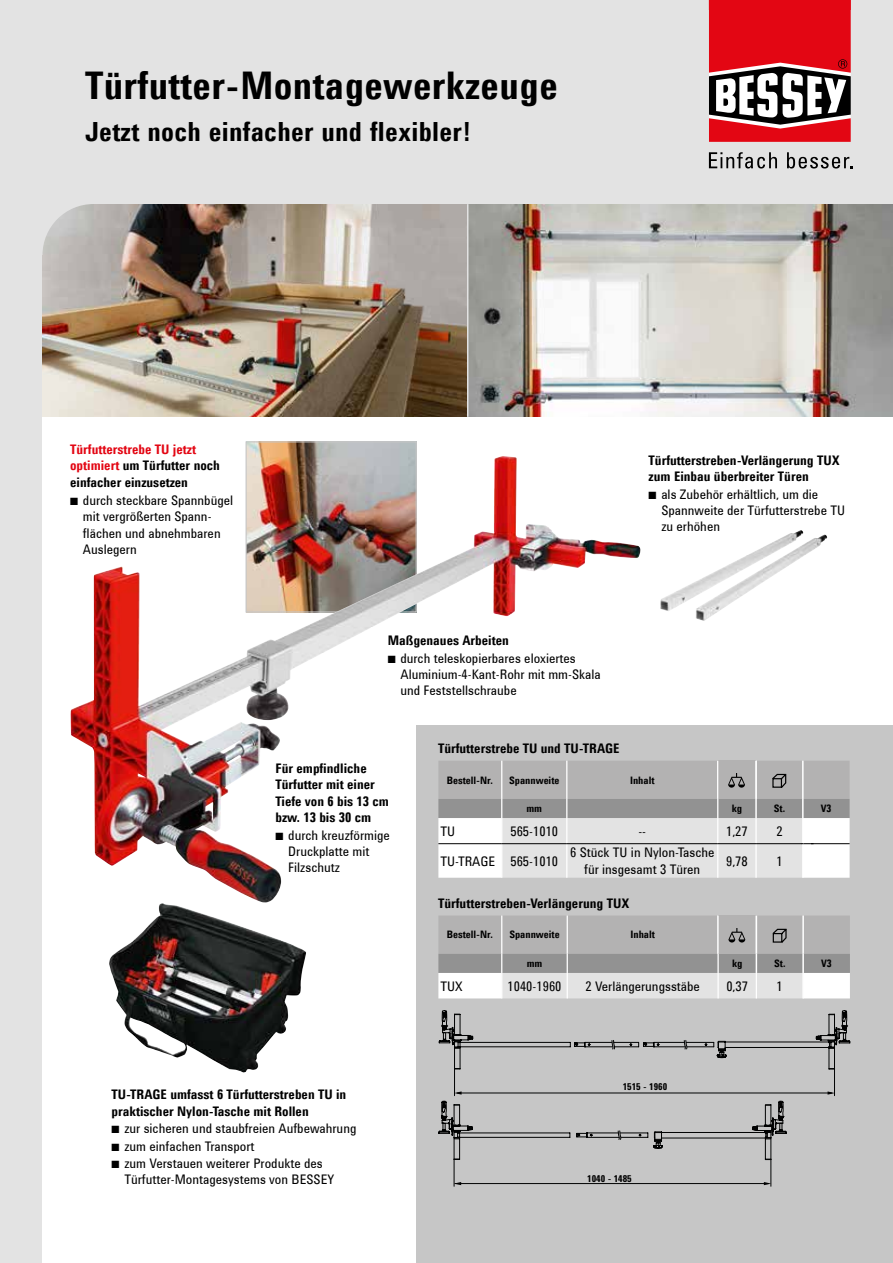
<style>
.page{position:relative;width:893px;height:1263px;background:#e3e3e3}
.page>*{position:absolute;margin:0;border:0;box-sizing:border-box;transform-origin:0 0}
.t1{font:700 39px "Utah WGL Cond";letter-spacing:.01em;color:#000}
.t2{font:700 27px "Utah WGL Cond";letter-spacing:.01em;color:#000}
.t3{font:13.5px/16.2px "Utah WGL Cond";color:#000}
.t4{font:700 13.5px/16.5px "Utah WGL Cond";color:#000}
.t5{font:700 10.5px "Utah WGL Cond";color:#000}
.t6{font:700 9.75px "Utah WGL Cond";color:#000}
.s1{color:#e30613}
</style>
<div class="page">
<div style="left:43px;top:204px;width:850px;height:1059px;background:#fff"></div>
<div style="left:417px;top:726px;width:476px;height:537px;background:#c6c6c6"></div>
<img style="left:43px;top:204px;width:850px;height:213px">
<img style="left:248px;top:443px;width:167px;height:14px">
<img style="left:70px;top:457px;width:431px;height:445px">
<img style="left:109px;top:903px;width:154px;height:169px">
<img style="left:660px;top:530px;width:167px;height:91px">
<svg style="left:454px;top:1160px;width:318px;height:27px"></svg>
<svg style="left:438px;top:1010px;width:412px;height:150px"></svg>
<svg style="left:42px;top:204px;width:52px;height:51px;background:#c7c6c4"></svg>
<hr style="left:467px;top:204px;width:1px;height:213px;background:#e3e3e3">
<svg style="left:438px;top:915px;width:412px;height:83px;background:#bcbcbc"></svg>
<svg style="left:709px;top:152px;width:68px;height:17px"></svg>
<svg style="left:787px;top:152px;width:66px;height:17px"></svg>
<svg style="left:709px;top:0;width:142px;height:142px;background:#bf3941"></svg>
<svg style="left:438px;top:761px;width:412px;height:117px;background:#c8c8c8"></svg>
<svg style="left:71px;top:497px;width:7px;height:8px"></svg>
<svg style="left:276px;top:832px;width:7px;height:8px"></svg>
<svg style="left:388px;top:655px;width:7px;height:8px"></svg>
<h1 class="t1" style="left:85px;top:56px;width:474px">Türfutter-Montagewerkzeuge</h1>
<h2 class="t2" style="left:85px;top:112px;width:388px">Jetzt noch einfacher und flexibler!</h2>
<p class="t4" style="left:70px;top:441px;width:151px"><span class="s1">Türfutterstrebe TU jetzt optimiert</span> um Türfutter noch einfacher einzusetzen</p>
<p class="t3" style="left:83px;top:491px;width:152px">durch steckbare Spannbügel mit vergrößerten Spann&shy;flächen und abnehmbaren<br>Auslegern</p>
<p class="t4" style="left:649px;top:451px;width:193px">Türfutterstreben-Verlängerung TUX zum Einbau überbreiter Türen</p>
<p class="t3" style="left:661px;top:485px;width:185px">als Zubehör erhältlich, um die<br>Spannweite der Türfutterstrebe TU zu erhöhen</p>
<p class="t4" style="left:388px;top:632px;width:123px">Maßgenaues Arbeiten</p>
<p class="t3" style="left:400px;top:649px;width:202px">durch teleskopierbares eloxiertes<br>Aluminium-4-Kant-Rohr mit mm-Skala und Feststellschraube</p>
<p class="t4" style="left:438px;top:739px;width:183px">Türfutterstrebe TU und TU-TRAGE</p>
<p class="t4" style="left:275px;top:759px;width:115px">Für empfindliche<br>Türfutter mit einer<br>Tiefe von 6 bis 13 cm bzw. 13 bis 30 cm</p>
<p class="t3" style="left:288px;top:827px;width:103px">durch kreuzförmige<br>Druckplatte mit<br>Filzschutz</p>
<p class="t4" style="left:112px;top:1085px;width:236px">TU-TRAGE umfasst 6 Türfutterstreben TU in praktischer Nylon-Tasche mit Rollen</p>
<p class="t3" style="left:124px;top:1119px;width:234px;line-height:17.5px">zur sicheren und staubfreien Aufbewahrung zum einfachen Transport<br>zum Verstauen weiterer Produkte des</p>
<p class="t3" style="left:124px;top:1171px;width:211px">Türfutter-Montagesystems von BESSEY</p>
<p class="t5" style="left:447px;top:772px;width:47px">Bestell-Nr.</p>
<p class="t5" style="left:509px;top:772px;width:52px">Spannweite</p>
<p class="t5" style="left:630px;top:772px;width:26px">Inhalt</p>
<p class="t5" style="left:526px;top:801px;width:17px">mm</p>
<p class="t5" style="left:732px;top:801px;width:12px">kg</p>
<p class="t5" style="left:774px;top:801px;width:13px">St.</p>
<p class="t5" style="left:821px;top:801px;width:12px">V3</p>
<p class="t3" style="left:440px;top:822px;width:16px">TU</p>
<p class="t3" style="left:510px;top:822px;width:49px">565-1010</p>
<p class="t3" style="left:638px;top:822px;width:9px">--</p>
<p class="t3" style="left:726px;top:822px;width:23px">1,27</p>
<p class="t3" style="left:776px;top:822px;width:8px">2</p>
<p class="t3" style="left:441px;top:852px;width:119px">TU-TRAGE 565-1010</p>
<p class="t3" style="left:570px;top:844px;width:146px;text-align:center">6 Stück TU in Nylon-Tasche für insgesamt 3 Türen</p>
<p class="t3" style="left:726px;top:852px;width:23px">9,78</p>
<p class="t3" style="left:776px;top:852px;width:8px">1</p>
<p class="t4" style="left:438px;top:894px;width:193px">Türfutterstreben-Verlängerung TUX</p>
<p class="t5" style="left:447px;top:927px;width:47px">Bestell-Nr.</p>
<p class="t5" style="left:509px;top:927px;width:52px">Spannweite</p>
<p class="t5" style="left:630px;top:927px;width:26px">Inhalt</p>
<p class="t5" style="left:527px;top:955px;width:17px">mm</p>
<p class="t5" style="left:732px;top:955px;width:12px">kg</p>
<p class="t5" style="left:774px;top:955px;width:13px">St.</p>
<p class="t5" style="left:821px;top:955px;width:12px">V3</p>
<p class="t3" style="left:440px;top:977px;width:24px">TUX</p>
<p class="t3" style="left:507px;top:977px;width:56px">1040-1960</p>
<p class="t3" style="left:585px;top:977px;width:116px">2 Verlängerungsstäbe</p>
<p class="t3" style="left:726px;top:977px;width:23px">0,37</p>
<p class="t3" style="left:777px;top:977px;width:8px">1</p>
<p class="t6" style="left:623px;top:1079px;width:46px">1515 - 1960</p>
<p class="t6" style="left:587px;top:1171px;width:46px">1040 - 1485</p>
</div>
